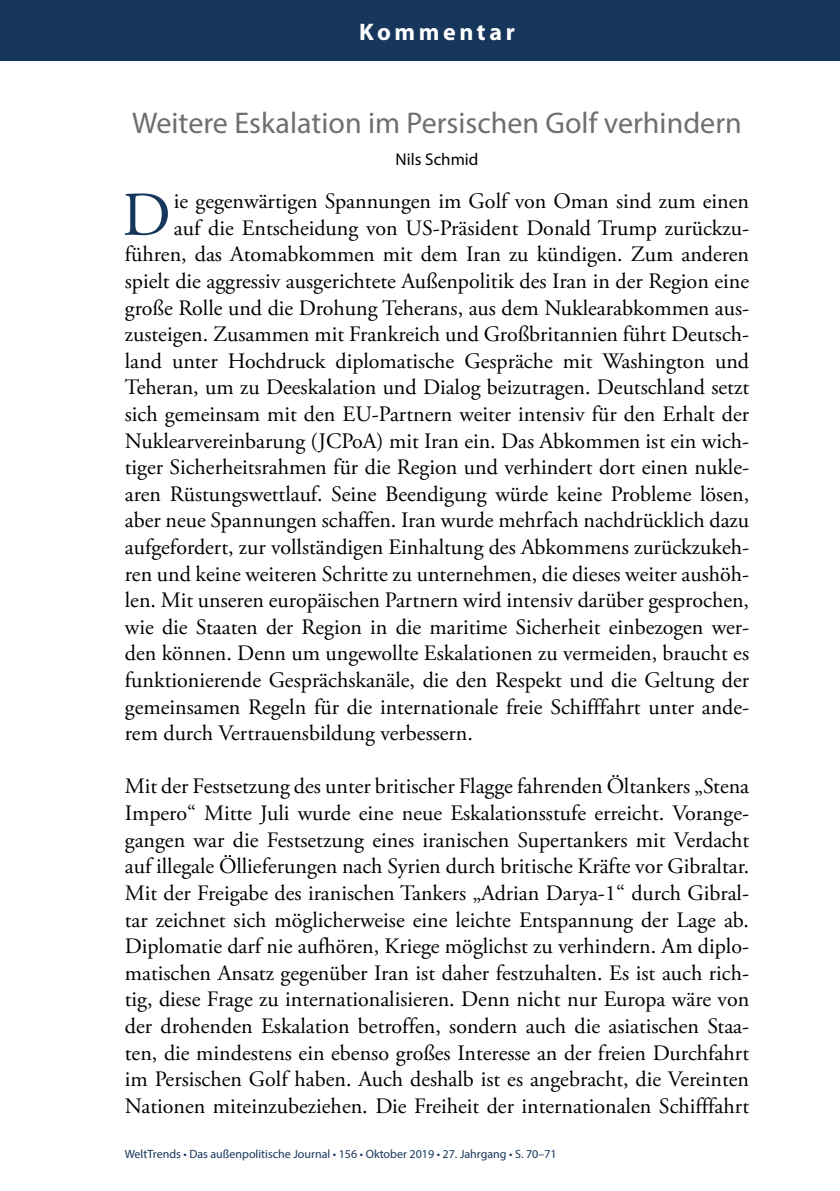
<style>
.page{position:relative;width:840px;height:1191px;background:#fff}
.page>*{position:absolute;margin:0;border:0;box-sizing:border-box;transform-origin:0 0}
.t1{font:62.2px "Adobe Garamond Pro";color:#16365b}
.t2{font:30px "Myriad Pro";color:#706f6f}
.t3{font:700 24px "Myriad Pro";letter-spacing:.15em;color:#fff}
.t4{font:22px/26.6px "Adobe Garamond Pro";color:#000;text-align:justify}
.t5{font:17px "Myriad Pro";color:#000}
.t6{font:12px "Myriad Pro";color:#16365b}
</style>
<div class="page">
<div style="left:0;top:0;width:839px;height:61px;background:#16365b"></div>
<hr style="left:839px;top:961px;width:1px;height:151px;background:#d8e4f3">
<p class="t3" style="left:359px;top:16px;width:157px">Kommentar</p>
<h2 class="t2" style="left:132px;top:105px;width:611px">Weitere Eskalation im Persischen Golf verhindern</h2>
<p class="t5" style="left:395px;top:149px;width:84px">Nils Schmid</p>
<h1 class="t1" style="left:122px;top:178px;width:50px">D</h1>
<p class="t4" style="left:174px;top:189px;width:576px">ie gegenwärtigen Spannungen im Golf von Oman sind zum einen</p>
<p class="t4" style="left:174px;top:215px;width:576px">auf die Entscheidung von US-Präsident Donald Trump zurückzu-</p>
<p class="t4" style="left:125px;top:242px;width:625px">führen, das Atomabkommen mit dem Iran zu kündigen. Zum anderen</p>
<p class="t4" style="left:125px;top:268px;width:625px">spielt die aggressiv ausgerichtete Außenpolitik des Iran in der Region eine</p>
<p class="t4" style="left:125px;top:295px;width:625px">große Rolle und die Drohung Teherans, aus dem Nuklearabkommen aus-</p>
<p class="t4" style="left:125px;top:322px;width:625px">zusteigen. Zusammen mit Frankreich und Großbritannien führt Deutsch-</p>
<p class="t4" style="left:125px;top:348px;width:625px">land unter Hochdruck diplomatische Gespräche mit Washington und</p>
<p class="t4" style="left:125px;top:375px;width:625px">Teheran, um zu Deeskalation und Dialog beizutragen. Deutschland setzt</p>
<p class="t4" style="left:125px;top:401px;width:625px">sich gemeinsam mit den EU-Partnern weiter intensiv für den Erhalt der</p>
<p class="t4" style="left:125px;top:428px;width:625px">Nuklearvereinbarung (JCPoA) mit Iran ein. Das Abkommen ist ein wich-</p>
<p class="t4" style="left:125px;top:454px;width:625px">tiger Sicherheitsrahmen für die Region und verhindert dort einen nukle-</p>
<p class="t4" style="left:125px;top:481px;width:625px">aren Rüstungswettlauf. Seine Beendigung würde keine Probleme lösen,</p>
<p class="t4" style="left:125px;top:508px;width:625px">aber neue Spannungen schaffen. Iran wurde mehrfach nachdrücklich dazu</p>
<p class="t4" style="left:125px;top:534px;width:625px">aufgefordert, zur vollständigen Einhaltung des Abkommens zurückzukeh-</p>
<p class="t4" style="left:125px;top:561px;width:625px">ren und keine weiteren Schritte zu unternehmen, die dieses weiter aushöh-</p>
<p class="t4" style="left:125px;top:587px;width:625px">len. Mit unseren europäischen Partnern wird intensiv darüber gesprochen,</p>
<p class="t4" style="left:125px;top:614px;width:625px">wie die Staaten der Region in die maritime Sicherheit einbezogen wer-</p>
<p class="t4" style="left:125px;top:641px;width:625px">den können. Denn um ungewollte Eskalationen zu vermeiden, braucht es</p>
<p class="t4" style="left:125px;top:667px;width:625px">funktionierende Gesprächskanäle, die den Respekt und die Geltung der</p>
<p class="t4" style="left:125px;top:694px;width:625px">gemeinsamen Regeln für die internationale freie Schifffahrt unter ande-</p>
<p class="t4" style="left:125px;top:720px;width:349px">rem durch Vertrauensbildung verbessern.</p>
<p class="t4" style="left:125px;top:774px;width:625px">Mit der Festsetzung des unter britischer Flagge fahrenden Öltankers „Stena Impero“ Mitte Juli wurde eine neue Eskalationsstufe erreicht. Vorange&shy;gangen war die Festsetzung eines iranischen Supertankers mit Verdacht auf illegale Öllieferungen nach Syrien durch britische Kräfte vor Gibraltar.<br>Mit der Freigabe des iranischen Tankers „Adrian Darya-1“ durch Gibral&shy;tar zeichnet sich möglicherweise eine leichte Entspannung der Lage ab.<br>Diplomatie darf nie aufhören, Kriege möglichst zu verhindern. Am diplo&shy;matischen Ansatz gegenüber Iran ist daher festzuhalten. Es ist auch rich&shy;tig, diese Frage zu internationalisieren. Denn nicht nur Europa wäre von der drohenden Eskalation betroffen, sondern auch die asiatischen Staa&shy;ten, die mindestens ein ebenso großes Interesse an der freien Durchfahrt im Persischen Golf haben. Auch deshalb ist es angebracht, die Vereinten Nationen miteinzubeziehen. Die Freiheit der internationalen Schifffahrt</p>
<p class="t6" style="left:125px;top:1146px;width:433px">WeltTrends • Das außenpolitische Journal • 156 • Oktober 2019 • 27. Jahrgang • S. 70–71</p>
</div>
